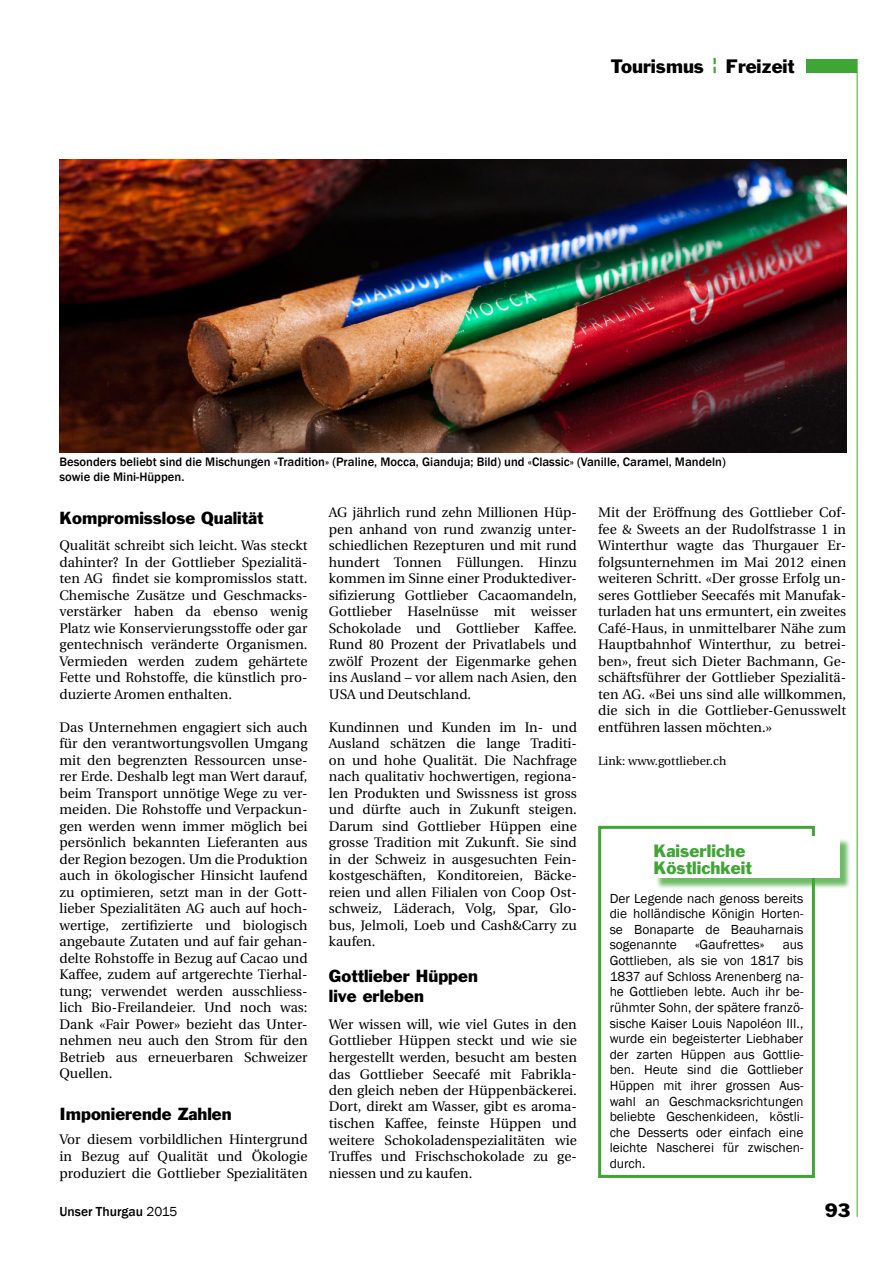
<style>
.page{position:relative;width:893px;height:1263px;background:#fff}
.page>*{position:absolute;margin:0;border:0;box-sizing:border-box;transform-origin:0 0}
.t1{font:18px "Franklin Gothic";color:#000}
.t2{font:16.5px/16.5px "Franklin Gothic";color:#3fa535}
.t3{font:16.2px/19.5px "Franklin Gothic";color:#000}
.t4{font:13.8px/16.5px "Utopia";color:#000;text-align:justify}
.t5{font:13.5px/15.6px "Franklin Gothic";color:#000;text-align:justify}
.t6{font:500 13.5px "Franklin Gothic";color:#000}
.t7{font:500 12.6px/15px "Franklin Gothic";color:#000}
.t8{font:12px "Utopia";color:#000}
.s1{font-weight:400}
</style>
<div class="page">
<div style="left:806px;top:59px;width:51px;height:14px;background:#3fa535"></div>
<hr style="left:857px;top:59px;width:1px;height:1158px;background:#3fa535">
<div style="left:598px;top:826px;width:217px;height:352px;border:3px solid #3fa535"></div>
<div style="left:655px;top:838px;width:196px;height:51px;background:#3fa535;opacity:.75"></div>
<div style="left:654px;top:836px;width:186px;height:42px;background:#fff"></div>
<img style="left:60px;top:159px;width:786px;height:293px">
<h1 class="t1" style="left:611px;top:55px;width:185px">Tourismus <sup>¦</sup> Freizeit</h1>
<p class="t7" style="left:60px;top:454px;width:668px">Besonders beliebt sind die Mischungen «Tradition» (Praline, Mocca, Gianduja; Bild) und «Classic» (Vanille, Caramel, Mandeln) sowie die Mini-Hüppen.</p>
<p class="t3" style="left:60px;top:508px;width:205px">Kompromisslose Qualität</p>
<p class="t4" style="left:60px;top:538px;width:250px">Qualität schreibt sich leicht. Was steckt dahinter? In der Gottlieber Spezialitä&shy;ten AG findet sie kompromisslos statt.<br>Chemische Zusätze und Geschmacks&shy;verstärker haben da ebenso wenig Platz wie Konservierungsstoffe oder gar gentechnisch veränderte Organismen.<br>Vermieden werden zudem gehärtete Fette und Rohstoffe, die künstlich pro&shy;duzierte Aromen enthalten.</p>
<p class="t4" style="left:60px;top:719px;width:250px">Das Unternehmen engagiert sich auch für den verantwortungsvollen Umgang mit den begrenzten Ressourcen unse&shy;rer Erde. Deshalb legt man Wert darauf, beim Transport unnötige Wege zu ver&shy;meiden. Die Rohstoffe und Verpackun&shy;gen werden wenn immer möglich bei persönlich bekannten Lieferanten aus der Region bezogen. Um die Produktion auch in ökologischer Hinsicht laufend zu optimieren, setzt man in der Gott&shy;lieber Spezialitäten AG auch auf hoch&shy;wertige, zertifizierte und biologisch angebaute Zutaten und auf fair gehan&shy;delte Rohstoffe in Bezug auf Cacao und Kaffee, zudem auf artgerechte Tierhal&shy;tung; verwendet werden ausschliess&shy;lich Bio-Freilandeier. Und noch was:<br>Dank «Fair Power» bezieht das Unter&shy;nehmen neu auch den Strom für den Betrieb aus erneuerbaren Schweizer Quellen.</p>
<p class="t3" style="left:60px;top:1104px;width:174px">Imponierende Zahlen</p>
<p class="t4" style="left:60px;top:1132px;width:250px">Vor diesem vorbildlichen Hintergrund in Bezug auf Qualität und Ökologie produziert die Gottlieber Spezialitäten</p>
<p class="t4" style="left:329px;top:505px;width:250px">AG jährlich rund zehn Millionen Hüp&shy;pen anhand von rund zwanzig unter&shy;schiedlichen Rezepturen und mit rund hundert Tonnen Füllungen. Hinzu kommen im Sinne einer Produktediver&shy;sifizierung Gottlieber Cacaomandeln, Gottlieber Haselnüsse mit weisser Schokolade und Gottlieber Kaffee.<br>Rund 80 Prozent der Privatlabels und zwölf Prozent der Eigenmarke gehen ins Ausland – vor allem nach Asien, den USA und Deutschland.</p>
<p class="t4" style="left:329px;top:719px;width:250px">Kundinnen und Kunden im In- und Ausland schätzen die lange Traditi&shy;on und hohe Qualität. Die Nachfrage nach qualitativ hochwertigen, regiona&shy;len Produkten und Swissness ist gross und dürfte auch in Zukunft steigen.<br>Darum sind Gottlieber Hüppen eine grosse Tradition mit Zukunft. Sie sind in der Schweiz in ausgesuchten Fein&shy;kostgeschäften, Konditoreien, Bäcke&shy;reien und allen Filialen von Coop Ost&shy;schweiz, Läderach, Volg, Spar, Glo&shy;bus, Jelmoli, Loeb und Cash&amp;Carry zu kaufen.</p>
<p class="t3" style="left:329px;top:966px;width:151px">Gottlieber Hüppen live erleben</p>
<p class="t4" style="left:329px;top:1016px;width:250px">Wer wissen will, wie viel Gutes in den Gottlieber Hüppen steckt und wie sie hergestellt werden, besucht am besten das Gottlieber Seecafé mit Fabrikla&shy;den gleich neben der Hüppenbäckerei.<br>Dort, direkt am Wasser, gibt es aroma&shy;tischen Kaffee, feinste Hüppen und weitere Schokoladenspezialitäten wie Truffes und Frischschokolade zu ge&shy;niessen und zu kaufen.</p>
<p class="t4" style="left:598px;top:505px;width:250px">Mit der Eröffnung des Gottlieber Cof&shy;fee &amp; Sweets an der Rudolfstrasse 1 in Winterthur wagte das Thurgauer Er&shy;folgsunternehmen im Mai 2012 einen weiteren Schritt. «Der grosse Erfolg un&shy;seres Gottlieber Seecafés mit Manufak&shy;turladen hat uns ermuntert, ein zweites Café-Haus, in unmittelbarer Nähe zum Hauptbahnhof Winterthur, zu betrei&shy;ben», freut sich Dieter Bachmann, Ge&shy;schäftsführer der Gottlieber Spezialitä&shy;ten AG. «Bei uns sind alle willkommen, die sich in die Gottlieber-Genusswelt entführen lassen möchten.»</p>
<p class="t8" style="left:598px;top:754px;width:130px">Link: www.gottlieber.ch</p>
<p class="t2" style="left:654px;top:843px;width:100px">Kaiserliche<br>Köstlichkeit</p>
<p class="t5" style="left:610px;top:891px;width:195px">Der Legende nach genoss bereits die holländische Königin Horten&shy;se Bonaparte de Beauharnais sogenannte</p>
<p class="t5" style="left:695px;top:937px;width:71px">«Gaufrettes»</p>
<p class="t5" style="left:610px;top:937px;width:195px;text-indent:173px">aus Gottlieben, als sie von 1817 bis 1837 auf Schloss Arenenberg na&shy;he Gottlieben lebte. Auch ihr be&shy;rühmter Sohn, der spätere franzö&shy;sische Kaiser Louis Napoléon III., wurde ein begeisterter Liebhaber der zarten Hüppen aus Gottlie&shy;ben. Heute sind die Gottlieber Hüppen mit ihrer grossen Aus&shy;wahl an Geschmacksrichtungen beliebte Geschenkideen, köstli&shy;che Desserts oder einfach eine leichte Nascherei für zwischen&shy;durch.</p>
<p class="t6" style="left:60px;top:1203px;width:119px">Unser Thurgau <span class="s1">2015</span></p>
<h1 class="t1" style="left:825px;top:1198px;width:27px">93</h1>
</div>
